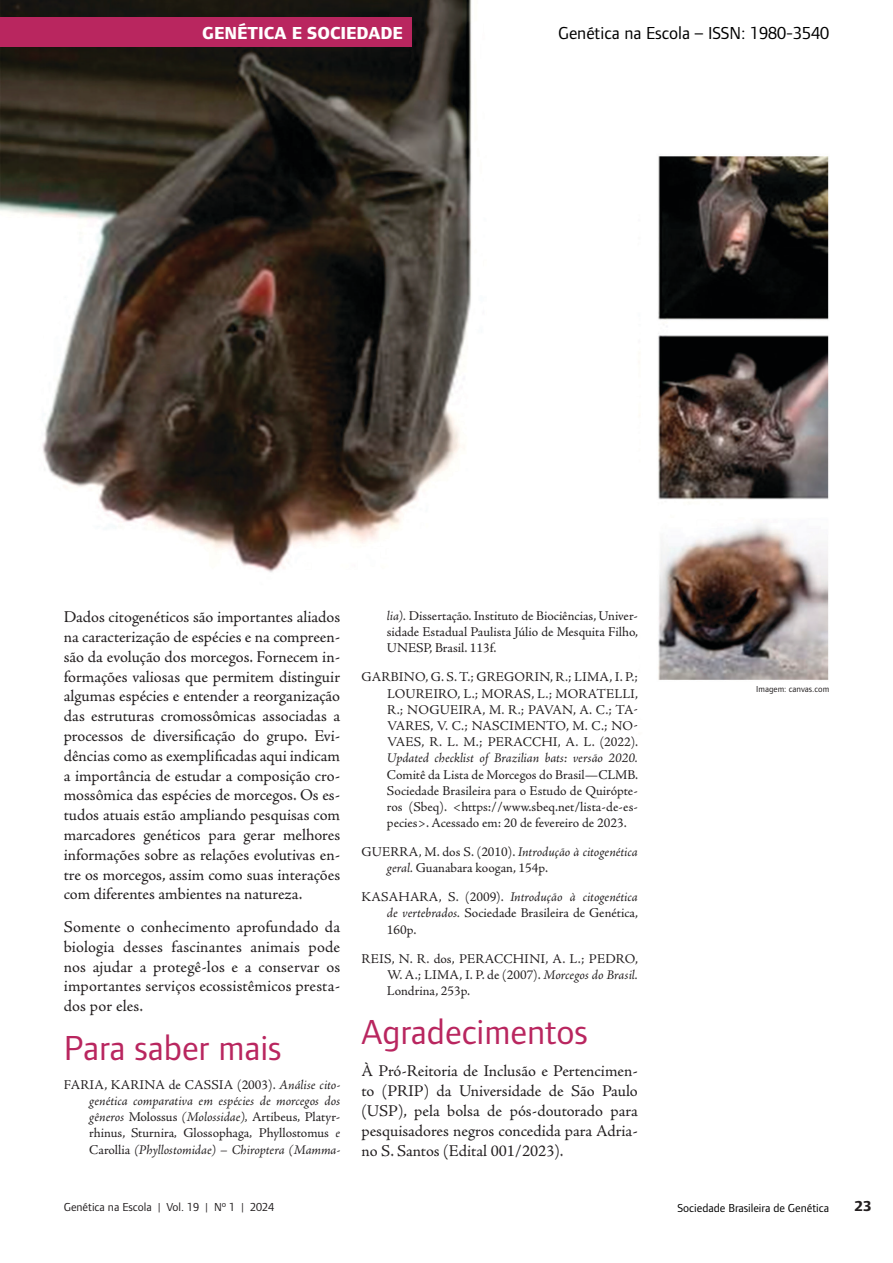
<style>
.page{position:relative;width:893px;height:1263px;background:#fff}
.page>*{position:absolute;margin:0;border:0;box-sizing:border-box;transform-origin:0 0}
.t1{font:36px "Foundry Form Sans";color:#b9265f}
.t2{font:18px "Foundry Form Sans";color:#000}
.t3{font:800 18px "Foundry Form Sans";color:#fff}
.t4{font:16.5px/19.8px "Adobe Jenson Pro";color:#231f20;text-align:justify}
.t5{font:800 15px "Foundry Form Sans";color:#231f20}
.t6{font:13.5px/16.2px "Adobe Jenson Pro";color:#231f20;text-align:justify}
.t7{font:italic 13.5px/16.2px "Adobe Jenson Pro";letter-spacing:-.005em;color:#231f20;text-align:justify}
.t8{font:12px "Foundry Form Sans";color:#231f20}
.t9{font:12px "Foundry Form Sans";color:#000}
.t10{font:9px "Foundry Form Sans";color:#231f20}
.s1{font-style:normal}
.s2{font-style:italic}
</style>
<div class="page">
<img style="left:0;top:0;width:829px;height:680px">
<div style="left:0;top:17px;width:412px;height:30px;background:#b9265f"></div>
<p class="t3" style="left:202px;top:23px;width:202px">GENÉTICA E SOCIEDADE</p>
<p class="t2" style="left:558px;top:23px;width:273px">Genética na Escola – ISSN: 1980-3540</p>
<p class="t4" style="left:64px;top:607px;width:278px">Dados citogenéticos são importantes aliados na caracterização de espécies e na compreen&shy;são da evolução dos morcegos. Fornecem in&shy;formações valiosas que permitem distinguir algumas espécies e entender a reorganização das estruturas cromossômicas associadas a processos de diversificação do grupo. Evi&shy;dências como as exemplificadas aqui indicam a importância de estudar a composição cro&shy;mossômica das espécies de morcegos. Os es&shy;tudos atuais estão ampliando pesquisas com marcadores genéticos para gerar melhores informações sobre as relações evolutivas en&shy;tre os morcegos, assim como suas interações com diferentes ambientes na natureza.</p>
<p class="t4" style="left:64px;top:917px;width:278px">Somente o conhecimento aprofundado da biologia desses fascinantes animais pode nos ajudar a protegê-los e a conservar os importantes serviços ecossistêmicos presta&shy;dos por eles.</p>
<p class="t1" style="left:64px;top:1028px;width:219px">Para saber mais</p>
<p class="t7" style="left:89px;top:1077px;width:252px;text-indent:-25px"><span class="s1">FARIA, KARINA de CASSIA (2003).</span> Análise cito&shy;genética comparativa em espécies de morcegos dos gêneros <span class="s1">Molossus</span> (Molossidae), <span class="s1">Artibeus</span>, <span class="s1">Platyr&shy;rhinus, Sturnira</span>, <span class="s1">Glossophaga</span>, <span class="s1">Phyllostomus</span> e <span class="s1">Carollia</span> (Phyllostomidae) – Chiroptera (Mamma-</p>
<p class="t6" style="left:387px;top:608px;width:253px"><span class="s2">lia).</span> Dissertação. Instituto de Biociências, Univer&shy;sidade Estadual Paulista Júlio de Mesquita Filho, UNESP, Brasil. 113f.</p>
<p class="t6" style="left:387px;top:669px;width:253px;text-indent:-25px">GARBINO, G. S. T.; GREGORIN, R.; LIMA, I. P.; LOUREIRO, L.; MORAS, L.; MORATELLI, R.; NOGUEIRA, M. R.; PAVAN, A. C.; TA-VARES, V. C.; NASCIMENTO, M. C.; NO-VAES, R. L. M.; PERACCHI, A. L. (2022).<br><span class="s2">Updated checklist of Brazilian bats: versão 2020.<br></span>Comitê da Lista de Morcegos do Brasil—CLMB.<br>Sociedade Brasileira para o Estudo de Quirópte&shy;ros (Sbeq). &lt;https://www.sbeq.net/lista-de-es&shy;pecies&gt;. Acessado em: 20 de fevereiro de 2023.</p>
<p class="t6" style="left:387px;top:844px;width:252px;text-indent:-25px">GUERRA, M. dos S. (2010). <span class="s2">Introdução à citogenética geral.</span> Guanabara koogan, 154p.</p>
<p class="t6" style="left:387px;top:889px;width:253px;text-indent:-25px">KASAHARA, S. (2009). <span class="s2">Introdução à citogenética de vertebrados.</span> Sociedade Brasileira de Genética, 160p.</p>
<p class="t6" style="left:387px;top:950px;width:253px;text-indent:-25px">REIS, N. R. dos, PERACCHINI, A. L.; PEDRO, W. A.; LIMA, I. P. de (2007). <span class="s2">Morcegos do Brasil.<br></span>Londrina, 253p.</p>
<p class="t1" style="left:361px;top:1011px;width:228px">Agradecimentos</p>
<p class="t4" style="left:361px;top:1061px;width:278px">À Pró-Reitoria de Inclusão e Pertencimen&shy;to (PRIP) da Universidade de São Paulo (USP), pela bolsa de pós-doutorado para pesquisadores negros concedida para Adria&shy;no S. Santos (Edital 001/2023).</p>
<p class="t10" style="left:756px;top:684px;width:74px">Imagem: canvas.com</p>
<p class="t8" style="left:64px;top:1200px;width:212px">Genética na Escola | Vol. 19 | Nº 1 | 2024</p>
<p class="t9" style="left:677px;top:1202px;width:153px">Sociedade Brasileira de Genética</p>
<p class="t5" style="left:855px;top:1198px;width:19px">23</p>
</div>
